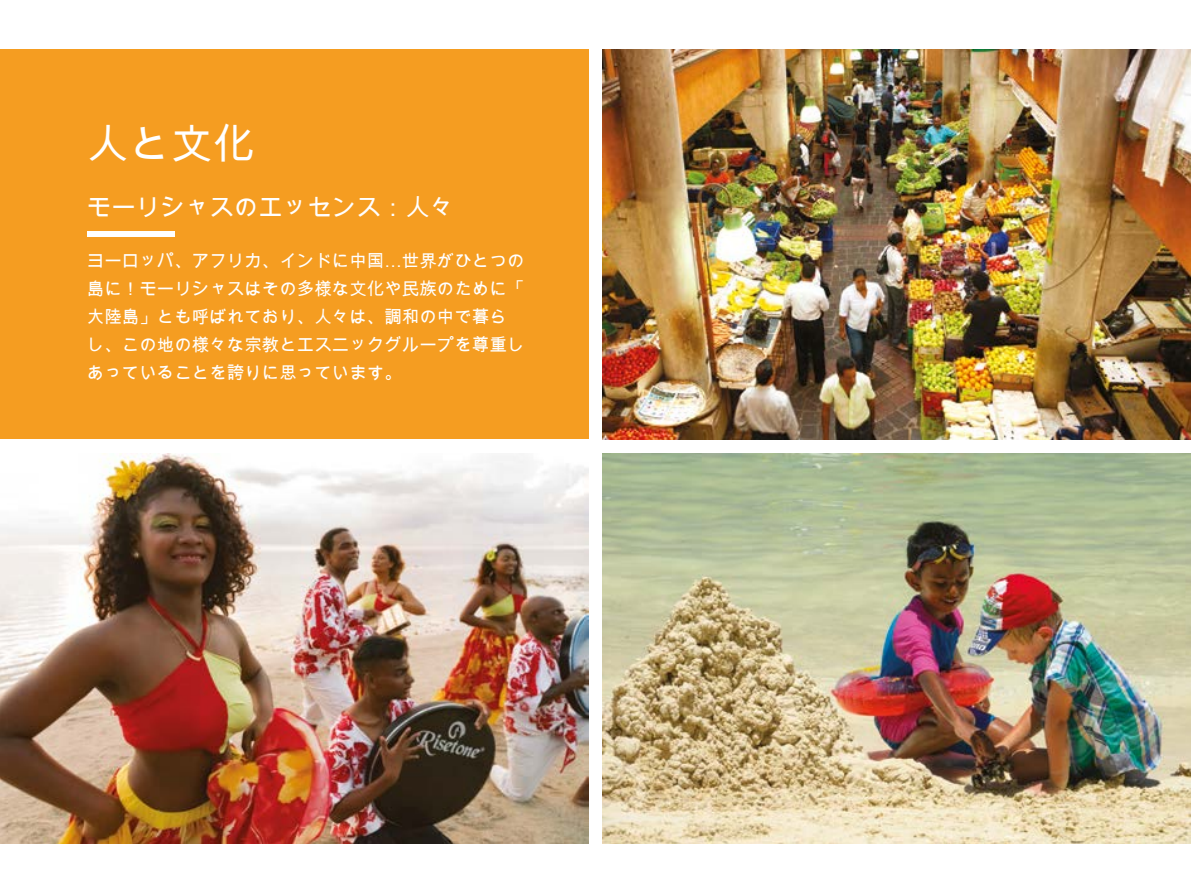
<style>
.page{position:relative;width:1191px;height:893px;background:#fff}
.page>*{position:absolute;margin:0;border:0;box-sizing:border-box;transform-origin:0 0}
.t1{font:42px "Arial Unicode MS";color:#fff}
.t2{font:24.5px "Arial Unicode MS";color:#fff}
.t3{font:17.5px/28px "Arial Unicode MS";color:#fff}
</style>
<div class="page">
<div style="left:0;top:50px;width:588px;height:389px;background:#f59d21"></div>
<img style="left:603px;top:50px;width:588px;height:389px">
<img style="left:0;top:454px;width:588px;height:389px">
<img style="left:603px;top:454px;width:588px;height:389px">
<div style="left:87px;top:231px;width:87px;height:5px;background:#fff"></div>
<h1 class="t1" style="left:87px;top:114px;width:169px">人と文化</h1>
<h2 class="t2" style="left:87px;top:190px;width:369px">モーリシャスのエッセンス：人々</h2>
<p class="t3" style="left:87px;top:246px;width:439px">ヨーロッパ、アフリカ、インドに中国…世界がひとつの島に！モーリシャスはその多様な文化や民族のために「大陸島」とも呼ばれており、人々は、調和の中で暮らし、この地の様々な宗教とエスニックグループを尊重しあっていることを誇りに思っています。</p>
</div>
